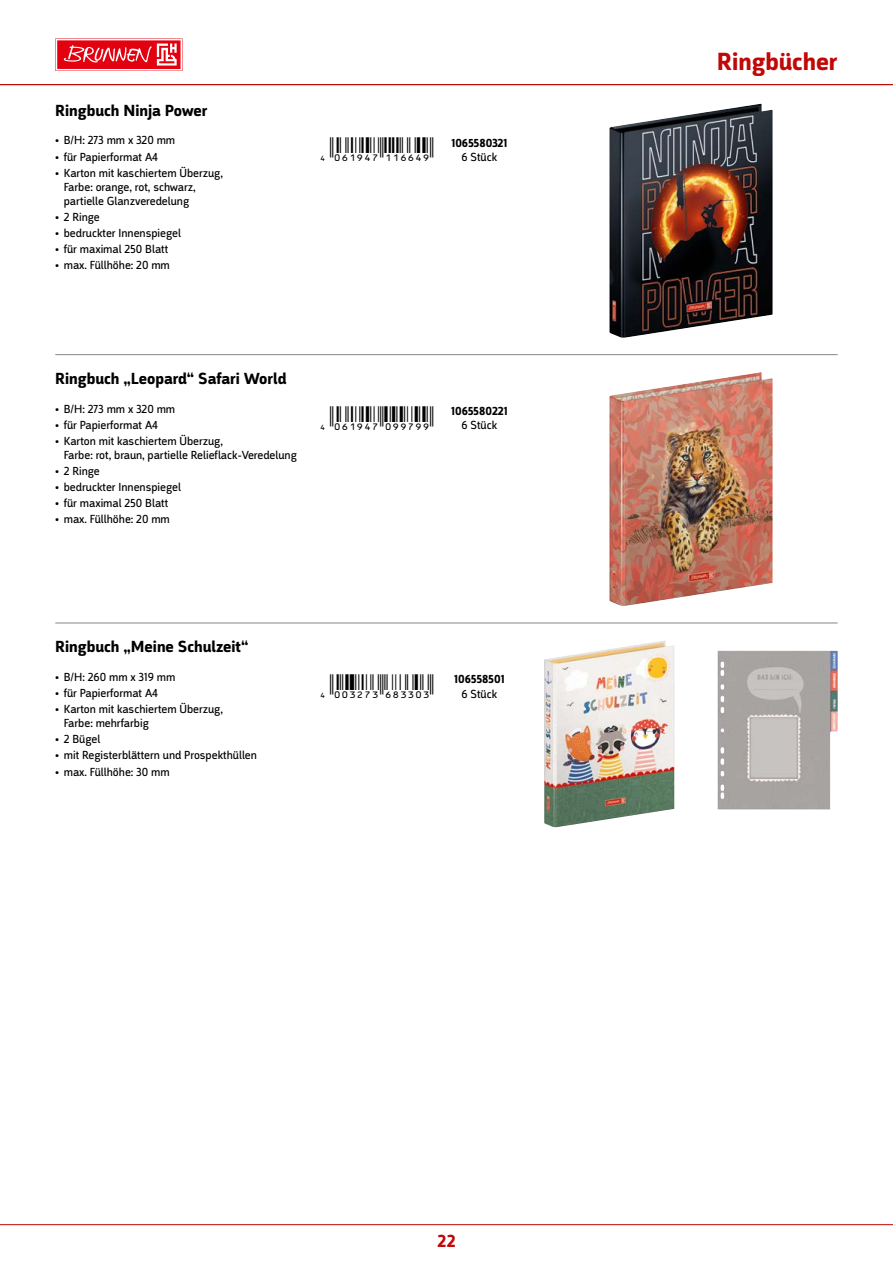
<style>
.page{position:relative;width:893px;height:1263px;background:#fff}
.page>*{position:absolute;margin:0;border:0;box-sizing:border-box;transform-origin:0 0}
.t1{font:700 25.5px "Argumentum";color:#c00808}
.t2{font:18px "ID Automation UPCEANXXS";color:#000}
.t3{font:700 18px "Argumentum";color:#c00808}
.t4{font:700 16.5px "Argumentum";color:#000}
.t5{font:12px/14px "Argumentum";color:#000}
</style>
<div class="page">
<img style="left:609px;top:104px;width:164px;height:234px">
<hr style="left:55px;top:354px;width:783px;height:1px;background:#878786">
<img style="left:609px;top:372px;width:164px;height:234px">
<hr style="left:55px;top:623px;width:783px;height:1px;background:#878786">
<img style="left:544px;top:640px;width:294px;height:187px">
<div style="left:55px;top:38px;width:127px;height:33px;background:#f18b92"></div>
<div style="left:56px;top:39px;width:126px;height:32px;background:#fff"></div>
<div style="left:57px;top:40px;width:124px;height:29px;background:#e3000f"></div>
<svg style="left:64px;top:44px;width:113px;height:22px"></svg>
<hr style="left:0;top:1224px;width:893px;height:1px;background:#c00808">
<hr style="left:0;top:84px;width:893px;height:1px;background:#c00808">
<h3 class="t4" style="left:55px;top:100px;width:154px">Ringbuch Ninja Power</h3>
<p class="t5" style="left:55px;top:134px;width:121px">• B/H: 273 mm x 320 mm</p>
<p class="t5" style="left:55px;top:150px;width:104px">• für Papierformat A4</p>
<p class="t5" style="left:64px;top:166px;width:161px;text-indent:-9px">• Karton mit kaschiertem Überzug,<br>Farbe: orange, rot, schwarz, partielle Glanzveredelung</p>
<p class="t5" style="left:55px;top:210px;width:46px">• 2 Ringe</p>
<p class="t5" style="left:55px;top:226px;width:127px">• bedruckter Innenspiegel</p>
<p class="t5" style="left:55px;top:242px;width:115px">• für maximal 250 Blatt</p>
<p class="t5" style="left:55px;top:258px;width:116px">• max. Füllhöhe: 20 mm</p>
<h2 class="t2" style="left:315px;top:135px;width:194px">Y(0G19EH*LLQQOT( <sup>1065580321</sup></h2>
<p class="t5" style="left:461px;top:150px;width:37px">6 Stück</p>
<h3 class="t4" style="left:55px;top:369px;width:233px">Ringbuch „Leopard“ Safari World</h3>
<p class="t5" style="left:55px;top:402px;width:121px">• B/H: 273 mm x 320 mm</p>
<p class="t5" style="left:55px;top:418px;width:104px">• für Papierformat A4</p>
<p class="t5" style="left:64px;top:434px;width:235px;text-indent:-9px">• Karton mit kaschiertem Überzug,<br>Farbe: rot, braun, partielle Relieflack-Veredelung</p>
<p class="t5" style="left:55px;top:464px;width:46px">• 2 Ringe</p>
<p class="t5" style="left:55px;top:480px;width:127px">• bedruckter Innenspiegel</p>
<p class="t5" style="left:55px;top:496px;width:115px">• für maximal 250 Blatt</p>
<p class="t5" style="left:55px;top:512px;width:116px">• max. Füllhöhe: 20 mm</p>
<h2 class="t2" style="left:315px;top:404px;width:194px">Y(0G19EH*KTTRTT( <sup>1065580221</sup></h2>
<p class="t5" style="left:461px;top:419px;width:37px">6 Stück</p>
<h3 class="t4" style="left:55px;top:637px;width:195px">Ringbuch „Meine Schulzeit“</h3>
<p class="t5" style="left:55px;top:670px;width:122px">• B/H: 260 mm x 319 mm</p>
<p class="t5" style="left:55px;top:686px;width:104px">• für Papierformat A4</p>
<p class="t5" style="left:64px;top:702px;width:161px;text-indent:-9px">• Karton mit kaschiertem Überzug,<br>Farbe: mehrfarbig</p>
<p class="t5" style="left:55px;top:732px;width:47px">• 2 Bügel</p>
<p class="t5" style="left:55px;top:749px;width:203px">• mit Registerblättern und Prospekthüllen</p>
<p class="t5" style="left:55px;top:765px;width:116px">• max. Füllhöhe: 30 mm</p>
<h2 class="t2" style="left:315px;top:672px;width:191px">Y(0A32HD*QSNNKN( <sup>106558501</sup></h2>
<p class="t5" style="left:461px;top:687px;width:37px">6 Stück</p>
<h2 class="t3" style="left:437px;top:1230px;width:19px">22</h2>
<h1 class="t1" style="left:717px;top:46px;width:122px">Ringbücher</h1>
</div>
